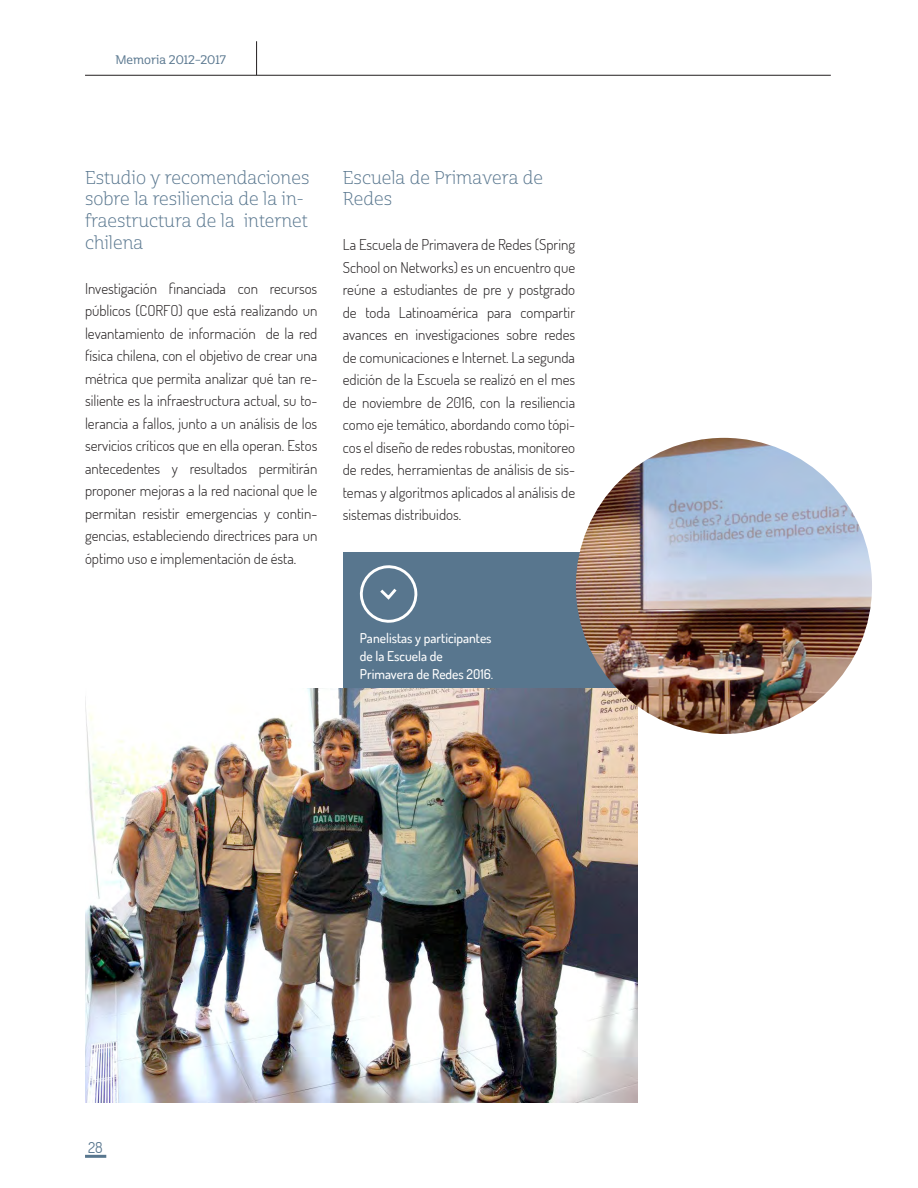
<style>
.page{position:relative;width:918px;height:1188px;background:#fff}
.page>*{position:absolute;margin:0;border:0;box-sizing:border-box;transform-origin:0 0}
.TITULO_1{font:18px/21.6px "Cabrito Semi Nor Lig";color:#58768e}
.texto_general{font:300 15px/22.5px "Dosis";color:#231f20;text-align:justify}
.t1{font:15px "Dosis";color:#58768e}
.t2{font:500 13.5px "Dosis";color:#fff}
.t3{font:12px "Cabrito Semi Nor Med";color:#58768e}
</style>
<div class="page">
<hr style="left:85px;top:75px;width:746px;height:1px;background:#231f20">
<hr style="left:256px;top:41px;width:1px;height:34px;background:#231f20">
<hr style="left:85px;top:1155px;width:21px;height:3px;background:#58768e">
<div style="left:343px;top:552px;width:279px;height:178px;background:#58768e"></div>
<img style="left:85px;top:689px;width:553px;height:414px">
<img style="left:576px;top:438px;width:296px;height:296px;border-radius:148px">
<svg style="left:359px;top:565px;width:58px;height:58px"></svg>
<p class="t3" style="left:116px;top:53px;width:112px">Memoria 2012–2017</p>
<p class="TITULO_1" style="left:85px;top:167px;width:226px">Estudio y recomendaciones sobre la resiliencia de la in&shy;fraestructura de la internet chilena</p>
<p class="texto_general" style="left:85px;top:276px;width:234px">Investigación financiada con recursos públicos (CORFO) que está realizando un levantamiento de información de la red física chilena, con el objetivo de crear una métrica que permita analizar qué tan re&shy;siliente es la infraestructura actual, su to&shy;lerancia a fallos, junto a un análisis de los servicios críticos que en ella operan. Estos antecedentes y resultados permitirán proponer mejoras a la red nacional que le permitan resistir emergencias y contin&shy;gencias, estableciendo directrices para un óptimo uso e implementación de ésta.</p>
<p class="TITULO_1" style="left:343px;top:167px;width:202px">Escuela de Primavera de<br>Redes</p>
<p class="texto_general" style="left:343px;top:233px;width:234px">La Escuela de Primavera de Redes (Spring School on Networks) es un encuentro que reúne a estudiantes de pre y postgrado de toda Latinoamérica para compartir avances en investigaciones sobre redes de comunicaciones e Internet. La segunda edición de la Escuela se realizó en el mes de noviembre de 2016, con la resiliencia como eje temático, abordando como tópi&shy;cos el diseño de redes robustas, monitoreo de redes, herramientas de análisis de sis&shy;temas y algoritmos aplicados al análisis de sistemas distribuidos.</p>
<p class="t2" style="left:360px;top:629px;width:133px">Panelistas y participantes</p>
<p class="t2" style="left:360px;top:647px;width:84px">de la Escuela de</p>
<p class="t2" style="left:360px;top:665px;width:135px">Primavera de Redes 2016.</p>
<p class="t1" style="left:88px;top:1137px;width:16px">28</p>
</div>
